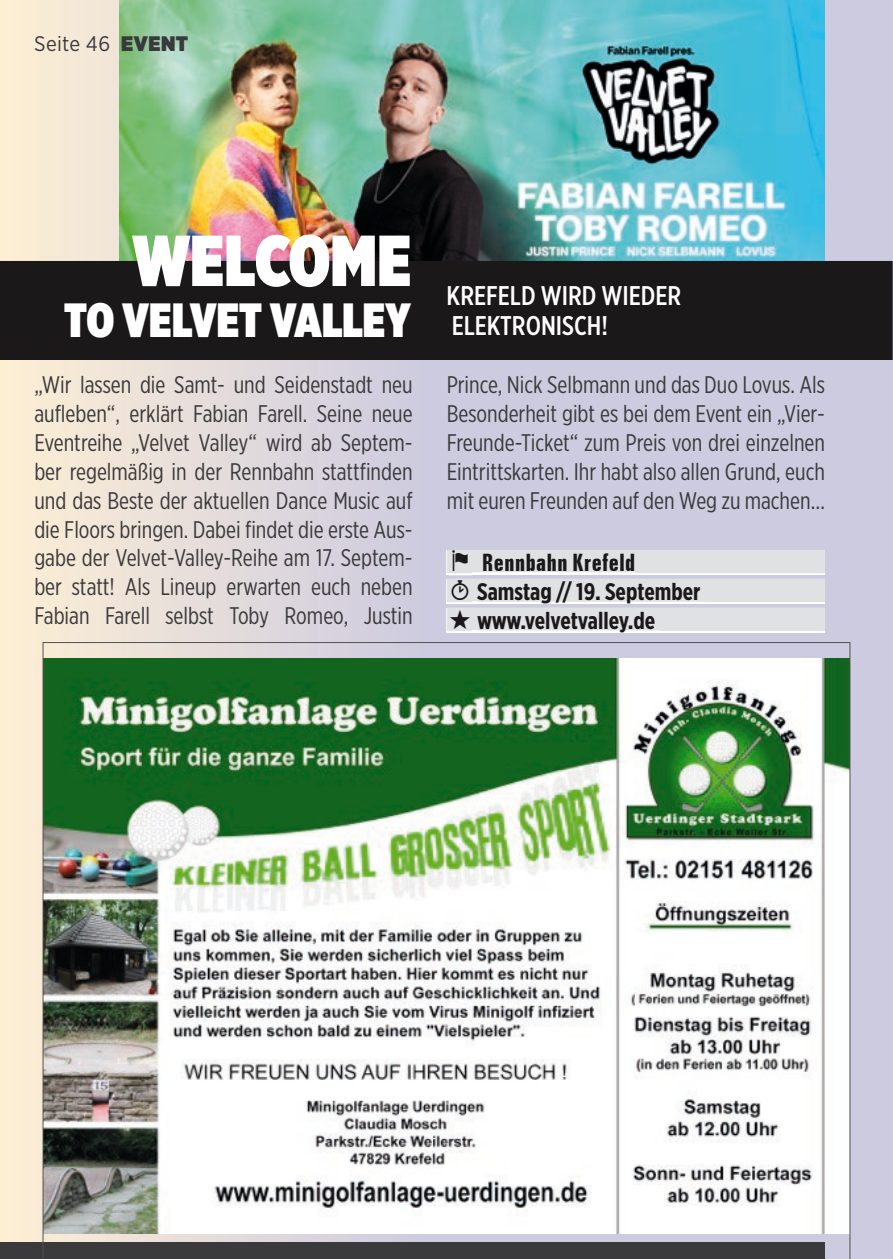
<style>
.page{position:relative;width:893px;height:1259px;background:#fff}
.page>*{position:absolute;margin:0;border:0;box-sizing:border-box;transform-origin:0 0}
.t1{font:900 72px "Gotham X Narrow";letter-spacing:.005em;color:#fff}
.t2{font:900 48px "Gotham X Narrow";color:#fff}
.t3{font:500 27px/30px "Gotham X Narrow";color:#fff}
.t4{font:24px/28.8px "Gotham X Narrow";color:#3a393b;text-align:justify}
.t5{font:700 24px "Gotham X Narrow";color:#1b1819}
.t6{font:700 extra-condensed 24px "Zurich BT";letter-spacing:.025em;color:#1b1819}
.t7{font:21px "Gotham Narrow";letter-spacing:.02em;color:#3a393b}
.s1{font-weight:900}
</style>
<div class="page">
<div style="left:0;top:0;width:893px;height:1259px;background:linear-gradient(to right,#f0e5d8,#c0c2e1)"></div>
<img style="left:119px;top:0;width:706px;height:261px">
<div style="left:0;top:261px;width:893px;height:99px;background:#1b1819"></div>
<div style="left:447px;top:550px;width:378px;height:25px;background:#f6f7f7"></div>
<div style="left:447px;top:550px;width:378px;height:23px;background:#e0e1e2"></div>
<hr style="left:472px;top:572px;width:163px;height:2px;background:#fff">
<div style="left:447px;top:579px;width:378px;height:25px;background:#fff"></div>
<div style="left:447px;top:578px;width:378px;height:24px;background:#e0e1e2"></div>
<div style="left:447px;top:608px;width:378px;height:25px;background:#fff"></div>
<div style="left:447px;top:607px;width:378px;height:24px;background:#e0e1e2"></div>
<hr style="left:477px;top:630px;width:183px;height:2px;background:#fff">
<div style="left:0;top:1242px;width:825px;height:17px;background:#3a393b"></div>
<img style="left:43px;top:642px;width:807px;height:617px">
<svg style="left:448px;top:575px;width:29px;height:27px"></svg>
<p class="t7" style="left:34px;top:31px;width:155px">Seite 46 <span class="s1">EVENT</span></p>
<h1 class="t1" style="left:132px;top:215px;width:280px">WELCOME</h1>
<h2 class="t2" style="left:64px;top:289px;width:348px">TO VELVET VALLEY</h2>
<p class="t4" style="left:34px;top:370px;width:380px">„Wir lassen die Samt- und Seidenstadt neu aufleben“, erklärt Fabian Farell. Seine neue Eventreihe „Velvet Valley“ wird ab Septem&shy;ber regelmäßig in der Rennbahn stattfinden und das Beste der aktuellen Dance Music auf die Floors bringen. Dabei findet die erste Aus&shy;gabe der Velvet-Valley-Reihe am 17. Septem&shy;ber statt! Als Lineup erwarten euch neben Fabian Farell selbst Toby Romeo, Justin</p>
<p class="t3" style="left:447px;top:280px;width:236px">KREFELD WIRD WIEDER<br>ELEKTRONISCH!</p>
<p class="t4" style="left:447px;top:370px;width:380px">Prince, Nick Selbmann und das Duo Lovus. Als Besonderheit gibt es bei dem Event ein „Vier-Freunde-Ticket“ zum Preis von drei einzelnen Eintrittskarten. Ihr habt also allen Grund, euch mit euren Freunden auf den Weg zu machen…</p>
<p class="t6" style="left:482px;top:549px;width:155px">Rennbahn Krefeld</p>
<p class="t5" style="left:477px;top:577px;width:225px">Samstag // 19. September</p>
<p class="t5" style="left:448px;top:605px;width:208px">▲ www.velvetvalley.de</p>
</div>
